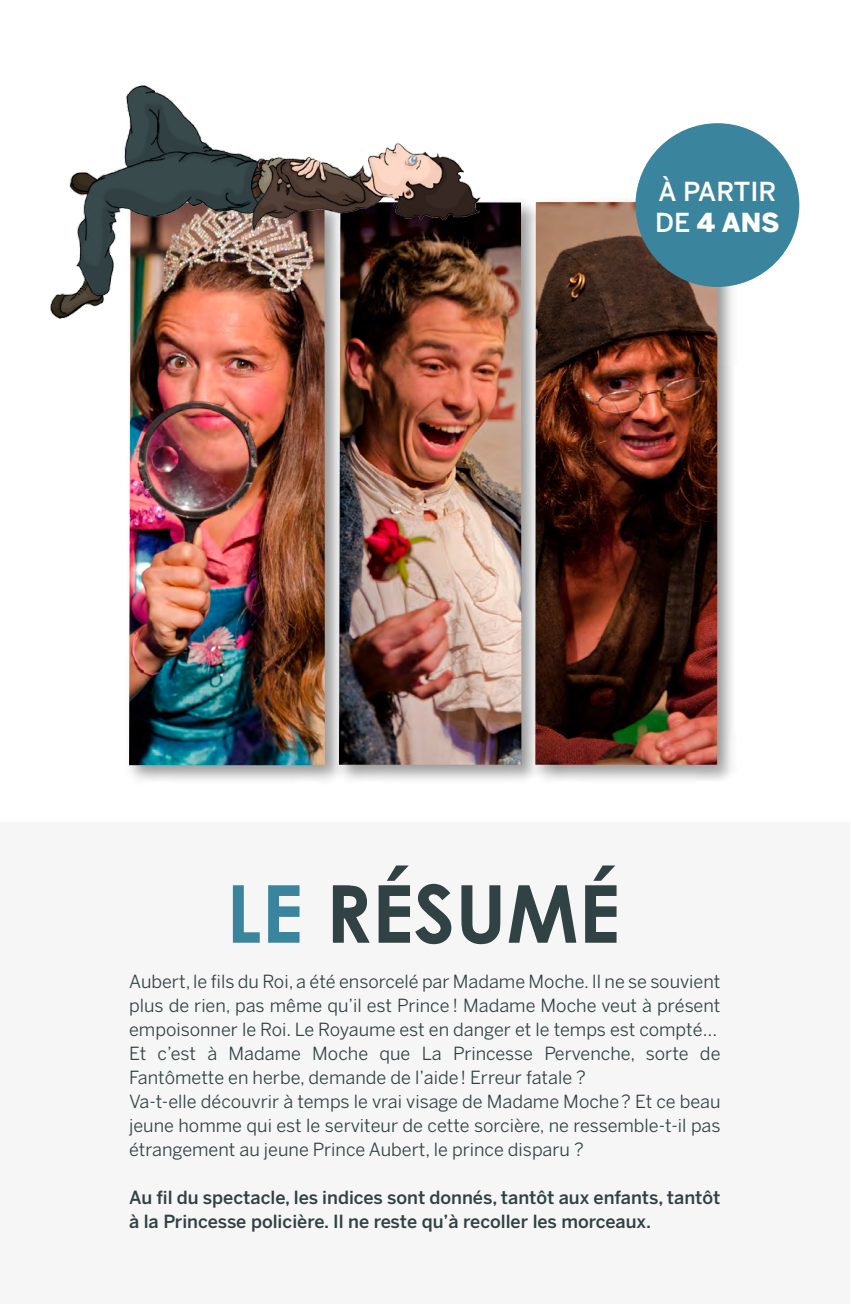
<style>
.page{position:relative;width:851px;height:1304px;background:#fff}
.page>*{position:absolute;margin:0;border:0;box-sizing:border-box;transform-origin:0 0}
.t1{font:700 80px "Century Gothic";color:#314244}
.t2{font:500 26px/31.2px "Benton Sans";color:#fff}
.t3{font:18px/24px "Benton Sans";color:#314143}
.t4{font:500 18px/24px "Benton Sans";color:#314143}
.s1{font-weight:900}
.s2{color:#3a849e}
</style>
<div class="page">
<div style="left:0;top:822px;width:850px;height:482px;background:#f6f6f6"></div>
<hr style="left:850px;top:0;width:1px;height:751px;background:#2a2a2a">
<div style="left:335px;top:198px;width:206px;height:587px;background:#000;opacity:.4"></div>
<img style="left:345px;top:202px;width:176px;height:563px">
<div style="left:531px;top:198px;width:207px;height:587px;background:#000;opacity:.4"></div>
<img style="left:535px;top:202px;width:182px;height:563px">
<div style="left:125px;top:198px;width:220px;height:587px;background:#000;opacity:.4"></div>
<img style="left:129px;top:344px;width:196px;height:421px">
<img style="left:50px;top:85px;width:470px;height:259px">
<div style="left:635px;top:123px;width:164px;height:164px;background:#3a849e;border-radius:50%"></div>
<h2 class="t2" style="left:655px;top:176px;width:126px">À PARTIR<br>DE <span class="s1">4 ANS</span></h2>
<h1 class="t1" style="left:226px;top:863px;width:395px"><span class="s2">LE</span> RÉSUMÉ</h1>
<p class="t3" style="left:129px;top:970px;width:593px">Aubert, le fils du Roi, a été ensorcelé par Madame Moche. Il ne se souvient plus de rien, pas même qu’il est Prince ! Madame Moche veut à présent empoisonner le Roi. Le Royaume est en danger et le temps est compté… Et c’est à Madame Moche que La Princesse Pervenche, sorte de Fantômette en herbe, demande de l’aide ! Erreur fatale ?<br>Va-t-elle découvrir à temps le vrai visage de Madame Moche ? Et ce beau jeune homme qui est le serviteur de cette sorcière, ne ressemble-t-il pas étrangement au jeune Prince Aubert, le prince disparu ?</p>
<p class="t4" style="left:129px;top:1186px;width:593px">Au fil du spectacle, les indices sont donnés, tantôt aux enfants, tantôt à la Princesse policière. Il ne reste qu’à recoller les morceaux.</p>
</div>
